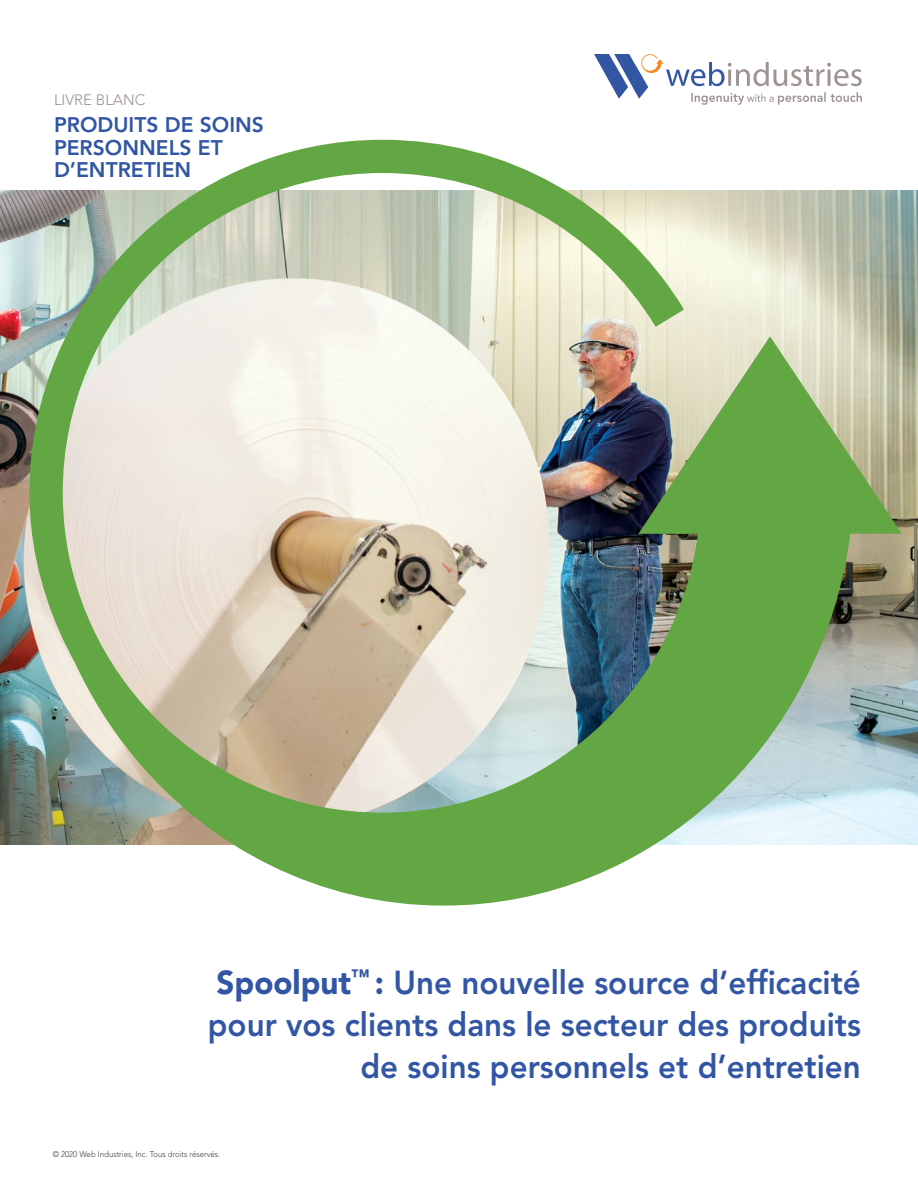
<style>
.page{position:relative;width:918px;height:1188px;background:#fff}
.page>*{position:absolute;margin:0;border:0;box-sizing:border-box;transform-origin:0 0}
.t1{font:800 33px/42px "Avenir LT Std";color:#3255a4;text-align:right;scale:.95 1}
.t2{font:800 21px/22.5px "Avenir LT Std";color:#3255a4}
.t3{font:300 15px "Avenir LT Std";color:#9d9391}
.t4{font:300 8.25px "Avenir LT Std";color:#343e48;scale:.95 1}
.s1{font-weight:900}
</style>
<div class="page">
<img style="left:0;top:190px;width:918px;height:655px">
<svg style="left:134px;top:336px;width:768px;height:570px;background:#99be88"></svg>
<img style="left:29px;top:140px;width:655px;height:617px">
<svg style="left:594px;top:54px;width:268px;height:51px"></svg>
<p class="t3" style="left:54px;top:91px;width:93px">LIVRE BLANC</p>
<p class="t2" style="left:54px;top:114px;width:211px">PRODUITS DE SOINS<br>PERSONNELS ET<br>D’ENTRETIEN</p>
<p class="t1" style="left:208px;top:962px;width:689px"><span class="s1">Spoolput</span><sup>™</sup> <span class="s1">:</span> Une nouvelle source d’efficacité pour vos clients dans le secteur des produits de soins personnels et d’entretien</p>
<p class="t4" style="left:53px;top:1149px;width:178px">© 2020 Web Industries, Inc. Tous droits réservés.</p>
</div>
